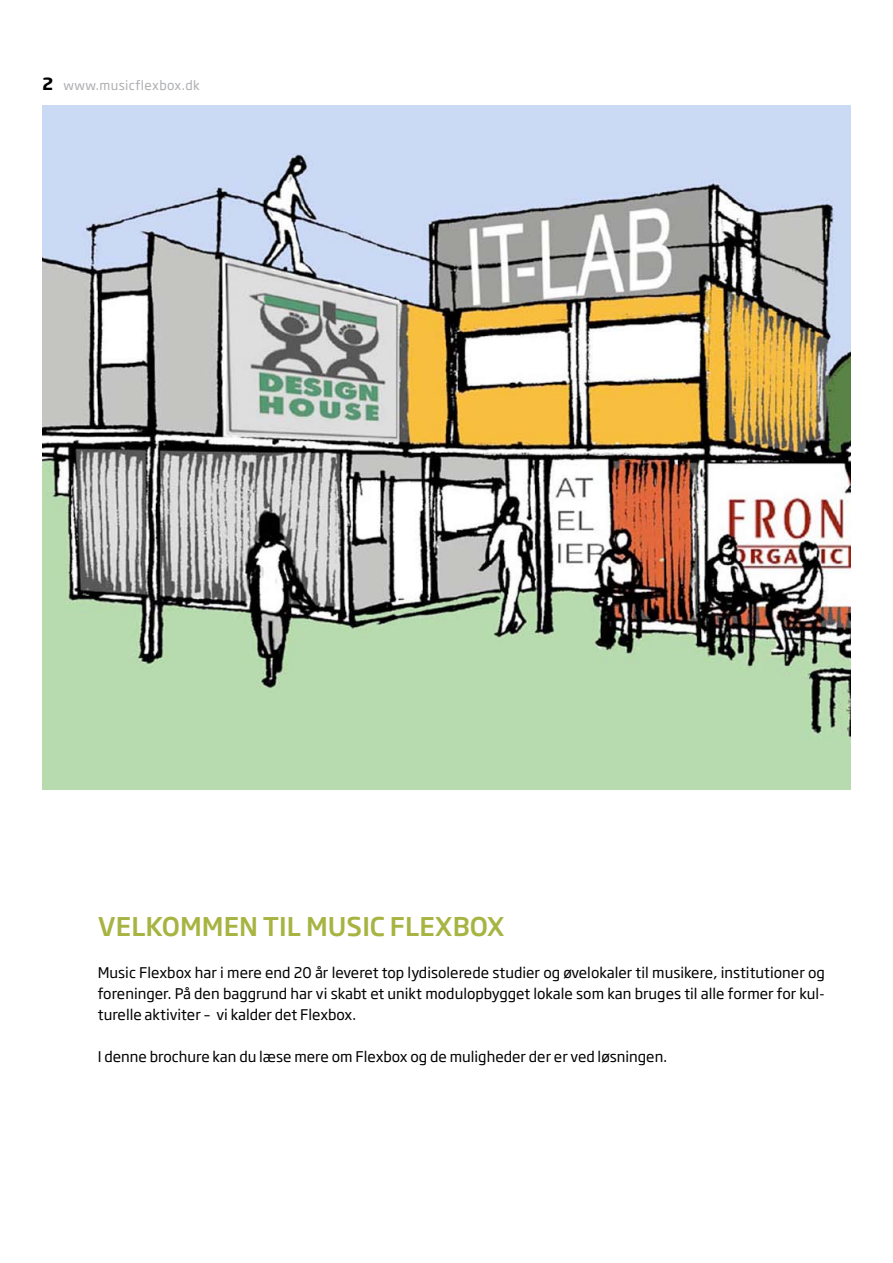
<style>
.page{position:relative;width:893px;height:1263px;background:#fff}
.page>*{position:absolute;margin:0;border:0;box-sizing:border-box;transform-origin:0 0}
.t1{font:500 25.5px "Soho Gothic Pro";color:#a7b442}
.t2{font:14.55px/21px "Soho Gothic Pro";color:#000;text-align:justify}
.t3{font:12.75px "Soho Gothic Pro";letter-spacing:.03em;color:#aeafb2}
.s1{font-family:"Soho Gothic Std";font-weight:700;font-size:16.5px;color:#000}
</style>
<div class="page">
<img style="left:43px;top:105px;width:807px;height:684px">
<p class="t3" style="left:43px;top:75px;width:159px"><span class="s1">2</span> www.musicflexbox.dk</p>
<h1 class="t1" style="left:98px;top:906px;width:408px">VELKOMMEN TIL MUSIC FLEXBOX</h1>
<p class="t2" style="left:98px;top:961px;width:729px">Music Flexbox har i mere end 20 år leveret top lydisolerede studier og øvelokaler til musikere, institutioner og foreninger. På den baggrund har vi skabt et unikt modulopbygget lokale som kan bruges til alle former for kul&shy;turelle aktiviter – vi kalder det Flexbox.</p>
<p class="t2" style="left:98px;top:1045px;width:571px">I denne brochure kan du læse mere om Flexbox og de muligheder der er ved løsningen.</p>
</div>
